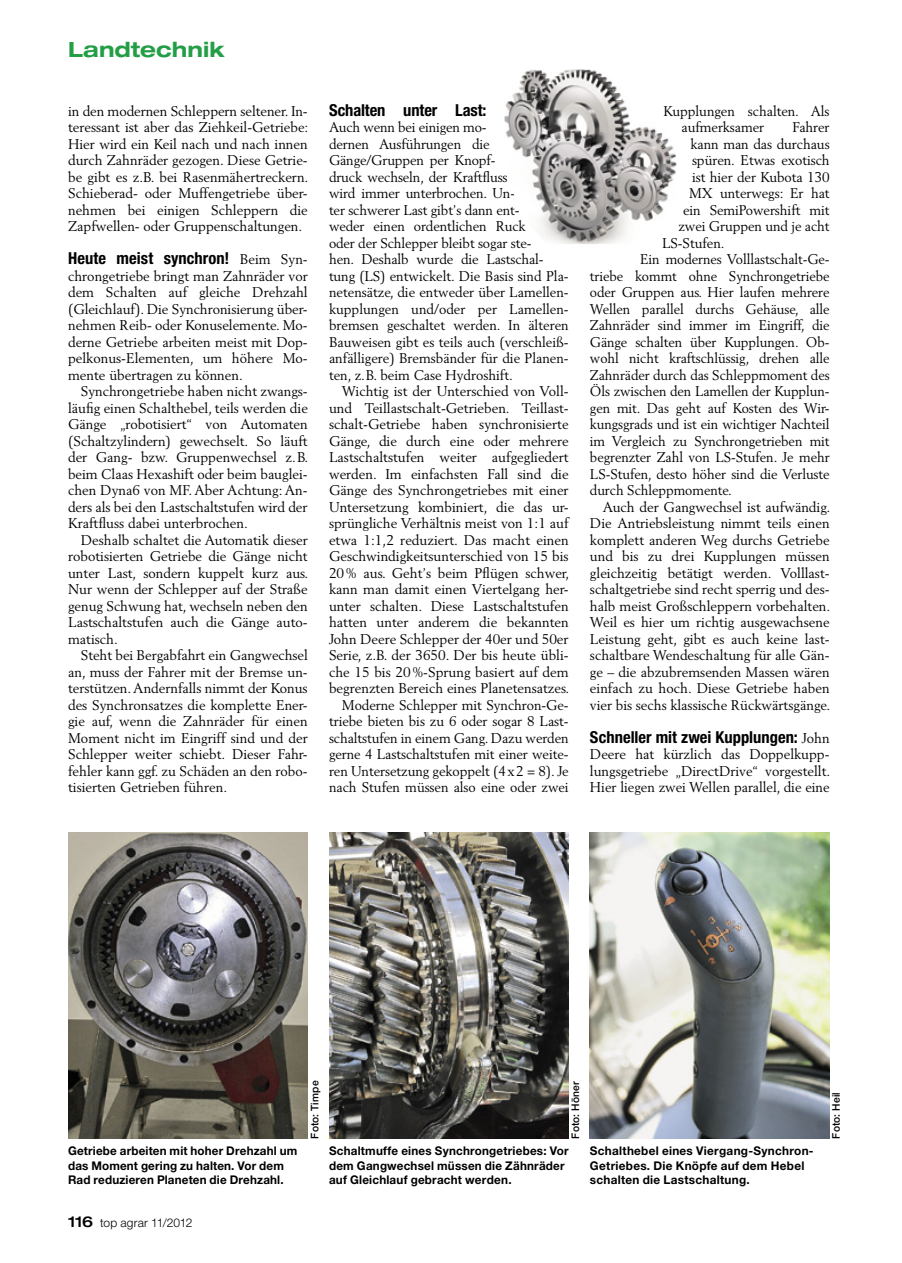
<style>
.page{position:relative;width:902px;height:1263px;background:#fff}
.page>*{position:absolute;margin:0;border:0;box-sizing:border-box;transform-origin:0 0}
.t1{font:700 expanded 21px "Helvetica Neue LT";color:#239e46}
.Zwischentitel{font:700 condensed 16.5px "Helvetica Neue LT";color:#000}
.Bodytext{font:13.95px/16.5px "Berling LT";letter-spacing:-.005em;color:#000;text-align:justify}
.Zwischentitel-2{font:13.95px/16.5px "Berling LT";color:#000;text-align:justify}
.Bodytext-2{font:13.95px/16.5px "Berling LT";letter-spacing:-.005em;color:#000;text-align:justify;scale:.96 1}
.BU{font:700 12px/14.4px "Helvetica Neue LT";letter-spacing:.02em;color:#000}
.t2{font:300 12px "Helvetica Neue LT";letter-spacing:.005em;color:#000}
.Bildnachweis{font:500 10.5px "Helvetica Neue LT";letter-spacing:.015em;color:#000}
.s1{font-family:"Berling LT";font-weight:400;font-stretch:normal;font-size:13.95px}
.s2{font-weight:500;font-stretch:expanded;font-size:15px}
</style>
<div class="page">
<img style="left:590px;top:832px;width:239px;height:306px">
<img style="left:329px;top:832px;width:239px;height:306px">
<img style="left:68px;top:832px;width:240px;height:306px">
<img style="left:504px;top:70px;width:172px;height:174px">
<h1 class="t1" style="left:68px;top:36px;width:158px">Landtechnik</h1>
<p class="Zwischentitel-2" style="left:68px;top:102px;width:242px">in den modernen Schleppern seltener. In&shy;teressant ist aber das Ziehkeil-Getriebe:<br>Hier wird ein Keil nach und nach innen durch Zahnräder gezogen. Diese Getrie&shy;be gibt es z.B. bei Rasenmähertreckern.<br>Schieberad- oder Muffengetriebe über&shy;nehmen bei einigen Schleppern die Zapfwellen- oder Gruppenschaltungen.</p>
<p class="Zwischentitel" style="left:68px;top:248px;width:241px">Heute meist synchron! <span class="s1">Beim Syn-</span></p>
<p class="Zwischentitel-2" style="left:68px;top:267px;width:241px">chrongetriebe bringt man Zahnräder vor dem Schalten auf gleiche Drehzahl (Gleichlauf). Die Synchronisierung über&shy;nehmen Reib- oder Konuselemente. Mo&shy;derne Getriebe arbeiten meist mit Dop&shy;pelkonus-Elementen, um höhere Mo&shy;mente übertragen zu können.</p>
<p class="Bodytext" style="left:68px;top:383px;width:242px;text-indent:13px">Synchrongetriebe haben nicht zwangs&shy;läufig einen Schalthebel, teils werden die Gänge „robotisiert“ von Automaten (Schaltzylindern) gewechselt. So läuft der Gang- bzw. Gruppenwechsel z.B. beim Claas Hexashift oder beim bauglei&shy;chen Dyna6 von MF. Aber Achtung: An&shy;ders als bei den Lastschaltstufen wird der Kraftfluss dabei unterbrochen.</p>
<p class="Bodytext" style="left:68px;top:531px;width:242px;text-indent:13px">Deshalb schaltet die Automatik dieser robotisierten Getriebe die Gänge nicht unter Last, sondern kuppelt kurz aus.<br>Nur wenn der Schlepper auf der Straße genug Schwung hat, wechseln neben den Lastschaltstufen auch die Gänge auto&shy;matisch.</p>
<p class="Bodytext" style="left:68px;top:647px;width:241px;text-indent:13px">Steht bei Bergabfahrt ein Gangwechsel an, muss der Fahrer mit der Bremse un&shy;terstützen. Andernfalls nimmt der Konus des Synchronsatzes die komplette Ener&shy;gie auf, wenn die Zahnräder für einen Moment nicht im Eingriff sind und der Schlepper weiter schiebt. Dieser Fahr&shy;fehler kann ggf. zu Schäden an den robo&shy;tisierten Getrieben führen.</p>
<p class="Zwischentitel" style="left:329px;top:100px;width:157px">Schalten unter Last:</p>
<p class="Zwischentitel-2" style="left:329px;top:119px;width:241px;text-align:left">Auch wenn bei einigen mo-<br>dernen Ausführungen die Gänge/Gruppen per Knopf-<br>druck wechseln, der Kraftfluss<br>wird immer unterbrochen. Un-<br>ter schwerer Last gibt’s dann ent-<br>weder einen ordentlichen Ruck<br>oder der Schlepper bleibt sogar ste-<br>hen. Deshalb wurde die Lastschal&shy;tung (LS) entwickelt. Die Basis sind Pla&shy;netensätze, die entweder über Lamellen&shy;kupplungen und/oder per Lamellen&shy;bremsen geschaltet werden. In älteren Bauweisen gibt es teils auch (verschleiß&shy;anfälligere) Bremsbänder für die Planen&shy;ten, z.B. beim Case Hydroshift.</p>
<p class="Bodytext" style="left:329px;top:383px;width:242px;text-indent:13px">Wichtig ist der Unterschied von Voll&shy;und Teillastschalt-Getrieben. Teillast&shy;schalt-Getriebe haben synchronisierte Gänge, die durch eine oder mehrere Lastschaltstufen weiter aufgegliedert werden. Im einfachsten Fall sind die Gänge des Synchrongetriebes mit einer Untersetzung kombiniert, die das ur&shy;sprüngliche Verhältnis meist von 1:1 auf etwa 1:1,2 reduziert. Das macht einen Geschwindigkeitsunterschied von 15 bis 20% aus. Geht’s beim Pflügen schwer, kann man damit einen Viertelgang her&shy;unter schalten. Diese Lastschaltstufen hatten unter anderem die bekannten John Deere Schlepper der 40er und 50er Serie, z.B. der 3650. Der bis heute übli&shy;che 15 bis 20%-Sprung basiert auf dem begrenzten Bereich eines Planetensatzes.</p>
<p class="Bodytext" style="left:329px;top:696px;width:241px;text-indent:13px">Moderne Schlepper mit Synchron-Ge&shy;triebe bieten bis zu 6 oder sogar 8 Last&shy;schaltstufen in einem Gang. Dazu werden gerne 4 Lastschaltstufen mit einer weite&shy;ren Untersetzung gekoppelt (4x2 = 8). Je nach Stufen müssen also eine oder zwei</p>
<p class="Bodytext" style="left:681px;top:102px;width:150px;text-indent:-18px">Kupplungen schalten. Als aufmerksamer</p>
<p class="Bodytext" style="left:792px;top:119px;width:39px">Fahrer</p>
<p class="Bodytext" style="left:690px;top:135px;width:141px">kann man das durchaus</p>
<p class="Bodytext" style="left:692px;top:152px;width:139px">spüren. Etwas exotisch</p>
<p class="Bodytext" style="left:692px;top:168px;width:139px">ist hier der Kubota 130</p>
<p class="Bodytext" style="left:689px;top:185px;width:142px">MX unterwegs: Er hat</p>
<p class="Bodytext" style="left:683px;top:201px;width:148px">ein SemiPowershift mit</p>
<p class="Bodytext" style="left:678px;top:218px;width:153px">zwei Gruppen und je acht</p>
<p class="Bodytext" style="left:662px;top:234px;width:64px">LS-Stufen.</p>
<p class="Bodytext-2" style="left:590px;top:251px;width:251px;text-indent:50px">Ein modernes Volllastschalt-Ge&shy;triebe kommt ohne Synchrongetriebe oder Gruppen aus. Hier laufen mehrere Wellen parallel durchs Gehäuse, alle Zahnräder sind immer im Eingriff, die Gänge schalten über Kupplungen. Ob&shy;wohl nicht kraftschlüssig, drehen alle Zahnräder durch das Schleppmoment des Öls zwischen den Lamellen der Kupplun&shy;gen mit. Das geht auf Kosten des Wir&shy;kungsgrads und ist ein wichtiger Nachteil im Vergleich zu Synchrongetrieben mit begrenzter Zahl von LS-Stufen. Je mehr LS-Stufen, desto höher sind die Verluste durch Schleppmomente.</p>
<p class="Bodytext" style="left:590px;top:498px;width:242px;text-indent:13px">Auch der Gangwechsel ist aufwändig.<br>Die Antriebsleistung nimmt teils einen komplett anderen Weg durchs Getriebe und bis zu drei Kupplungen müssen gleichzeitig betätigt werden. Volllast&shy;schaltgetriebe sind recht sperrig und des&shy;halb meist Großschleppern vorbehalten.<br>Weil es hier um richtig ausgewachsene Leistung geht, gibt es auch keine last&shy;schaltbare Wendeschaltung für alle Gän&shy;ge – die abzubremsenden Massen wären einfach zu hoch. Diese Getriebe haben vier bis sechs klassische Rückwärtsgänge.</p>
<p class="Zwischentitel" style="left:590px;top:727px;width:241px">Schneller mit zwei Kupplungen: <span class="s1">John</span></p>
<p class="Zwischentitel-2" style="left:590px;top:746px;width:242px">Deere hat kürzlich das Doppelkupp&shy;lungsgetriebe „DirectDrive“ vorgestellt.<br>Hier liegen zwei Wellen parallel, die eine</p>
<p class="BU" style="left:68px;top:1143px;width:231px">Getriebe arbeiten mit hoher Drehzahl um das Moment gering zu halten. Vor dem<br>Rad reduzieren Planeten die Drehzahl.</p>
<p class="t2" style="left:68px;top:1215px;width:126px"><span class="s2">116</span> top agrar 11/2012</p>
<p class="Bildnachweis" style="left:308px;top:1138px;width:60px;rotate:-90deg">Foto: Timpe</p>
<p class="Bildnachweis" style="left:569px;top:1138px;width:59px;rotate:-90deg">Foto: Höner</p>
<p class="Bildnachweis" style="left:829px;top:1138px;width:48px;rotate:-90deg">Foto: Heil</p>
<p class="BU" style="left:329px;top:1143px;width:241px">Schaltmuffe eines Synchrongetriebes: Vor dem Gangwechsel müssen die Zähnräder auf Gleichlauf gebracht werden.</p>
<p class="BU" style="left:590px;top:1143px;width:225px">Schalthebel eines Viergang-Synchron-<br>Getriebes. Die Knöpfe auf dem Hebel schalten die Lastschaltung.</p>
</div>
